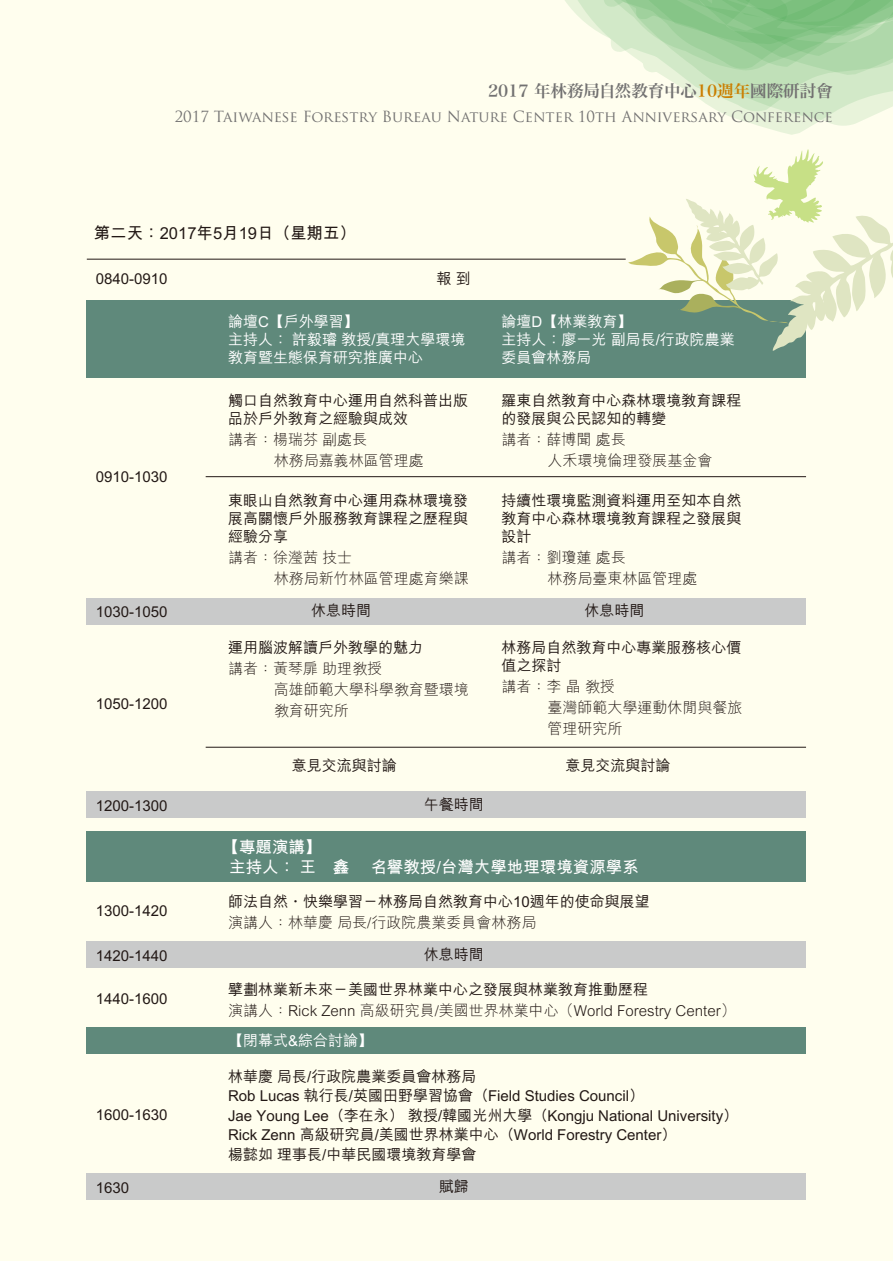
<style>
.page{position:relative;width:893px;height:1263px;background:#fff}
.page>*{position:absolute;margin:0;border:0;box-sizing:border-box;transform-origin:0 0}
.t1{font:700 16.5px/19.8px "M Hei";color:#fff}
.t2{font:16.5px "Hira Min Pro W6";color:#727171}
.t3{font:700 16.5px "M Hei";color:#221815}
.t4{font:500 15px/18px "M Hei";color:#221815}
.t5{font:300 15px/21px "M Hei";color:#221815}
.t6{font:500 15px/18px "M Hei";color:#fff}
.t7{font:15px "Trajan Pro";color:#727171}
.s1{color:#cb7e00}
.s2{font-family:"Adobe Ming Std";font-weight:300}
.s3{font-weight:300}
</style>
<div class="page">
<div style="left:0;top:0;width:893px;height:1261px;background:#fffeee"></div>
<svg style="left:761px;top:126px;width:50px;height:9px"></svg>
<svg style="left:565px;top:0;width:328px;height:126px"></svg>
<div style="left:87px;top:831px;width:719px;height:51px;background:#5f897b"></div>
<div style="left:87px;top:598px;width:719px;height:26px;background:#c9caca"></div>
<div style="left:87px;top:301px;width:719px;height:77px;background:#5f897b"></div>
<div style="left:87px;top:941px;width:719px;height:27px;background:#c9caca"></div>
<div style="left:87px;top:1027px;width:719px;height:27px;background:#5f897b"></div>
<div style="left:87px;top:791px;width:719px;height:27px;background:#c9caca"></div>
<div style="left:87px;top:1173px;width:719px;height:27px;background:#c9caca"></div>
<hr style="left:206px;top:476px;width:600px;height:1px;background:#221815">
<hr style="left:87px;top:259px;width:539px;height:1px;background:#221815">
<hr style="left:206px;top:747px;width:600px;height:1px;background:#221815">
<svg style="left:628px;top:149px;width:265px;height:202px"></svg>
<p class="t2" style="left:488px;top:76px;width:346px">2017 年林務局自然教育中心<span class="s1">10週年</span>國際研討會</p>
<p class="t7" style="left:175px;top:107px;width:659px">2017 Taiwanese Forestry Bureau Nature Center 10th Anniversary Conference</p>
<p class="t3" style="left:94px;top:225px;width:264px">第二天：2017年5月19日（星期五）</p>
<p class="t4" style="left:96px;top:270px;width:73px">0840-0910</p>
<p class="t4" style="left:437px;top:270px;width:36px">報 到</p>
<p class="t6" style="left:228px;top:313px;width:239px">論壇C【戶外學習】<br>主持人： 許毅璿 教授/真理大學環境教育暨生態保育研究推廣中心</p>
<p class="t6" style="left:502px;top:313px;width:235px">論壇D【林業教育】<br>主持人：廖一光 副局長/行政院農業委員會林務局</p>
<p class="t4" style="left:96px;top:468px;width:73px">0910-1030</p>
<p class="t4" style="left:96px;top:603px;width:73px">1030-1050</p>
<p class="t4" style="left:96px;top:695px;width:73px">1050-1200</p>
<p class="t4" style="left:96px;top:797px;width:73px">1200-1300</p>
<p class="t4" style="left:96px;top:901px;width:73px">1300-1420</p>
<p class="t4" style="left:228px;top:392px;width:241px">觸口自然教育中心運用自然科普出版品於戶外教育之經驗與成效</p>
<p class="t5" style="left:274px;top:430px;width:151px;text-indent:-46px">講者：楊瑞芬 副處長<br>林務局嘉義林區管理處</p>
<p class="t4" style="left:228px;top:492px;width:241px;text-align:justify">東眼山自然教育中心運用森林環境發展高關懷戶外服務教育課程之歷程與經驗分享</p>
<p class="t5" style="left:274px;top:547px;width:196px;text-indent:-46px">講者：徐瀅茜 技士<br>林務局新竹林區管理處育樂課</p>
<p class="t4" style="left:502px;top:392px;width:241px">羅東自然教育中心森林環境教育課程的發展與公民認知的轉變</p>
<p class="t5" style="left:547px;top:430px;width:167px;text-indent:-46px">講者：薛博聞 處長<br>人禾環境倫理發展基金會</p>
<p class="t4" style="left:502px;top:492px;width:241px;text-align:justify">持續性環境監測資料運用至知本自然教育中心森林環境教育課程之發展與設計</p>
<p class="t5" style="left:547px;top:547px;width:151px;text-indent:-46px">講者：劉瓊蓮 處長<br>林務局臺東林區管理處</p>
<p class="t4" style="left:311px;top:602px;width:61px">休息時間</p>
<p class="t4" style="left:585px;top:602px;width:61px">休息時間</p>
<p class="t4" style="left:228px;top:639px;width:196px">運用腦波解讀戶外教學的魅力</p>
<p class="t5" style="left:274px;top:658px;width:196px;text-indent:-46px">講者：黃琴扉 助理教授<br>高雄師範大學科學教育暨環境教育研究所</p>
<p class="t4" style="left:502px;top:639px;width:241px">林務局自然教育中心專業服務核心價值之探討</p>
<p class="t5" style="left:547px;top:676px;width:196px;text-indent:-46px">講者：李 晶 教授<br>臺灣師範大學運動休閒與餐旅管理研究所</p>
<p class="t4" style="left:292px;top:757px;width:106px">意見交流與討論</p>
<p class="t4" style="left:565px;top:757px;width:106px">意見交流與討論</p>
<p class="t4" style="left:424px;top:796px;width:61px">午餐時間</p>
<p class="t1" style="left:229px;top:838px;width:411px;text-indent:-7px">【專題演講】<br>主持人： 王　鑫 　名譽教授/台灣大學地理環境資源學系</p>
<p class="t4" style="left:228px;top:891px;width:423px;line-height:21px">師法自然<span class="s2">‧</span>快樂學習－林務局自然教育中心10週年的使命與展望<span class="s3">演講人：林華慶 局長/行政院農業委員會林務局</span></p>
<p class="t4" style="left:96px;top:947px;width:73px">1420-1440</p>
<p class="t4" style="left:424px;top:946px;width:61px">休息時間</p>
<p class="t4" style="left:96px;top:989px;width:73px">1440-1600</p>
<p class="t4" style="left:96px;top:1105px;width:73px">1600-1630</p>
<p class="t4" style="left:228px;top:981px;width:421px">擘劃林業新未來－美國世界林業中心之發展與林業教育推動歷程</p>
<p class="t5" style="left:228px;top:1000px;width:509px">演講人：Rick Zenn 高級研究員/美國世界林業中心（World Forestry Center）</p>
<p class="t6" style="left:228px;top:1032px;width:147px">【閉幕式&amp;綜合討論】</p>
<p class="t4" style="left:228px;top:1067px;width:512px;line-height:19.5px">林華慶 局長/行政院農業委員會林務局<br>Rob Lucas 執行長/英國田野學習協會（Field Studies Council）<br>Jae Young Lee（李在永） 教授/韓國光州大學（Kongju National University）Rick Zenn 高級研究員/美國世界林業中心（World Forestry Center）<br>楊懿如 理事長/中華民國環境教育學會</p>
<p class="t4" style="left:96px;top:1179px;width:35px">1630</p>
<p class="t4" style="left:439px;top:1178px;width:31px">賦歸</p>
</div>
